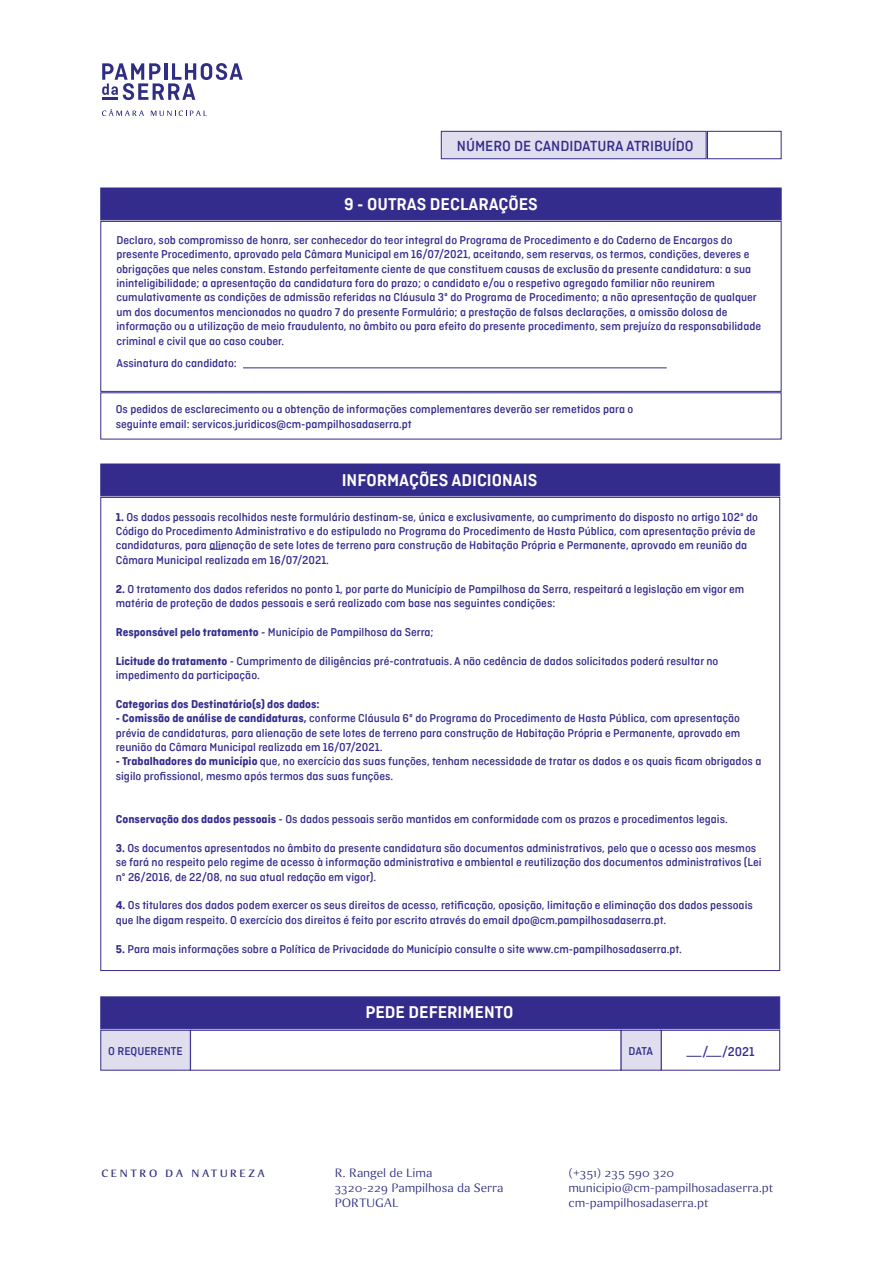
<style>
.page{position:relative;width:893px;height:1263px;background:#fff}
.page>*{position:absolute;margin:0;border:0;box-sizing:border-box;transform-origin:0 0}
.t1{font:600 18px "Ciutadella";color:#fff}
.t2{font:500 15.45px "Ciutadella";color:#342c8c}
.t3{font:500 13.35px "Ciutadella";color:#342c8c}
.t4{font:500 12px/14.4px "Ciutadella";color:#342c8c}
.t5{font:12px/15px "Quaestor Sans";color:#2f2e82}
.t6{font:700 12px "Ciutadella";color:#342c8c}
.t7{font:700 10.5px "Quaestor Sans";letter-spacing:.25em;color:#2f2e82}
.s1{font-weight:700}
</style>
<div class="page">
<div style="left:101px;top:188px;width:680px;height:32px;background:#342c8c"></div>
<div style="left:101px;top:221px;width:680px;height:171px;border:1px solid #342c8c"></div>
<svg style="left:102px;top:63px;width:141px;height:37px"></svg>
<hr style="left:102px;top:97px;width:16px;height:3px;background:#2f2e82">
<svg style="left:102px;top:109px;width:42px;height:7px"></svg>
<svg style="left:151px;top:111px;width:56px;height:5px"></svg>
<hr style="left:243px;top:368px;width:424px;height:1px;background:#342c8c">
<div style="left:101px;top:464px;width:679px;height:32px;background:#342c8c"></div>
<svg style="left:210px;top:549px;width:13px;height:1px"></svg>
<div style="left:707px;top:131px;width:74px;height:28px;border:1px solid #342c8c"></div>
<div style="left:441px;top:131px;width:265px;height:28px;background:#e0deee;border:1px solid #342c8c"></div>
<div style="left:101px;top:997px;width:679px;height:32px;background:#342c8c;border:1px solid #342c8c"></div>
<div style="left:190px;top:1030px;width:431px;height:40px;border:1px solid #342c8c"></div>
<div style="left:661px;top:1030px;width:119px;height:40px;border:1px solid #342c8c"></div>
<div style="left:101px;top:1030px;width:90px;height:40px;background:#e0deee;border:1px solid #342c8c"></div>
<div style="left:621px;top:1030px;width:40px;height:40px;background:#e0deee"></div>
<svg style="left:686px;top:1056px;width:35px;height:1px"></svg>
<p class="t2" style="left:457px;top:137px;width:238px">NÚMERO DE CANDIDATURA ATRIBUÍDO</p>
<h1 class="t1" style="left:344px;top:193px;width:195px">9 - OUTRAS DECLARAÇÕES</h1>
<p class="t4" style="left:116px;top:233px;width:646px">Declaro, sob compromisso de honra, ser conhecedor do teor integral do Programa de Procedimento e do Caderno de Encargos do presente Procedimento, aprovado pela Câmara Municipal em 16/07/2021, aceitando, sem reservas, os termos, condições, deveres e obrigações que neles constam. Estando perfeitamente ciente de que constituem causas de exclusão da presente candidatura: a sua ininteligibilidade; a apresentação da candidatura fora do prazo; o candidato e/ou o respetivo agregado familiar não reunirem cumulativamente as condições de admissão referidas na Cláusula 3ª do Programa de Procedimento; a não apresentação de qualquer um dos documentos mencionados no quadro 7 do presente Formulário; a prestação de falsas declarações, a omissão dolosa de informação ou a utilização de meio fraudulento, no âmbito ou para efeito do presente procedimento, sem prejuízo da responsabilidade criminal e civil que ao caso couber.</p>
<p class="t4" style="left:116px;top:356px;width:122px">Assinatura do candidato:</p>
<p class="t4" style="left:116px;top:402px;width:519px">Os pedidos de esclarecimento ou a obtenção de informações complementares deverão ser remetidos para o seguinte email: servicos.juridicos@cm-pampilhosadaserra.pt</p>
<h1 class="t1" style="left:342px;top:469px;width:197px">INFORMAÇÕES ADICIONAIS</h1>
<p class="t4" style="left:116px;top:509px;width:644px"><span class="s1">1.</span> Os dados pessoais recolhidos neste formulário destinam-se, única e exclusivamente, ao cumprimento do disposto no artigo 102º do Código do Procedimento Administrativo e do estipulado no Programa do Procedimento de Hasta Pública, com apresentação prévia de candidaturas, para alienação de sete lotes de terreno para construção de Habitação Própria e Permanente, aprovado em reunião da Câmara Municipal realizada em 16/07/2021.</p>
<p class="t4" style="left:116px;top:581px;width:630px"><span class="s1">2.</span> O tratamento dos dados referidos no ponto 1, por parte do Município de Pampilhosa da Serra, respeitará a legislação em vigor em matéria de proteção de dados pessoais e será realizado com base nas seguintes condições:</p>
<p class="t4" style="left:116px;top:624px;width:319px"><span class="s1">Responsável pelo tratamento</span> - Município de Pampilhosa da Serra;</p>
<p class="t4" style="left:116px;top:653px;width:604px"><span class="s1">Licitude do tratamento</span> - Cumprimento de diligências pré-contratuais. A não cedência de dados solicitados poderá resultar no impedimento da participação.</p>
<p class="t6" style="left:116px;top:697px;width:205px">Categorias dos Destinatário(s) dos dados:</p>
<p class="t4" style="left:116px;top:711px;width:626px;text-align:justify"><span class="s1">- Comissão de análise de candidaturas,</span> conforme Cláusula 6ª do Programa do Procedimento de Hasta Pública, com apresentação prévia de candidaturas, para alienação de sete lotes de terreno para construção de Habitação Própria e Permanente, aprovado em reunião da Câmara Municipal realizada em 16/07/2021.</p>
<p class="t4" style="left:116px;top:754px;width:647px"><span class="s1">- Trabalhadores do município</span> que, no exercício das suas funções, tenham necessidade de tratar os dados e os quais ficam obrigados a sigilo profissional, mesmo após termos das suas funções.</p>
<p class="t4" style="left:116px;top:812px;width:614px"><span class="s1">Conservação dos dados pessoais</span> - Os dados pessoais serão mantidos em conformidade com os prazos e procedimentos legais.</p>
<p class="t4" style="left:116px;top:840px;width:647px"><span class="s1">3.</span> Os documentos apresentados no âmbito da presente candidatura são documentos administrativos, pelo que o acesso aos mesmos se fará no respeito pelo regime de acesso à informação administrativa e ambiental e reutilização dos documentos administrativos (Lei nº 26/2016, de 22/08, na sua atual redação em vigor).</p>
<p class="t4" style="left:116px;top:898px;width:639px"><span class="s1">4.</span> Os titulares dos dados podem exercer os seus direitos de acesso, retificação, oposição, limitação e eliminação dos dados pessoais que lhe digam respeito. O exercício dos direitos é feito por escrito através do email dpo@cm.pampilhosadaserra.pt.</p>
<p class="t4" style="left:116px;top:941px;width:568px"><span class="s1">5.</span> Para mais informações sobre a Política de Privacidade do Município consulte o site www.cm-pampilhosadaserra.pt.</p>
<h1 class="t1" style="left:365px;top:1002px;width:150px">PEDE DEFERIMENTO</h1>
<p class="t4" style="left:108px;top:1044px;width:76px">O REQUERENTE</p>
<p class="t4" style="left:629px;top:1044px;width:26px">DATA</p>
<p class="t3" style="left:703px;top:1044px;width:54px">/ /2021</p>
<p class="t7" style="left:101px;top:1167px;width:165px">CENTRO DA NATUREZA</p>
<p class="t5" style="left:335px;top:1165px;width:170px">R. Rangel de Lima<br>3320-229 Pampilhosa da Serra<br>PORTUGAL</p>
<p class="t5" style="left:568px;top:1165px;width:206px">(+351) 235 590 320 municipio@cm-pampilhosadaserra.pt cm-pampilhosadaserra.pt</p>
</div>
